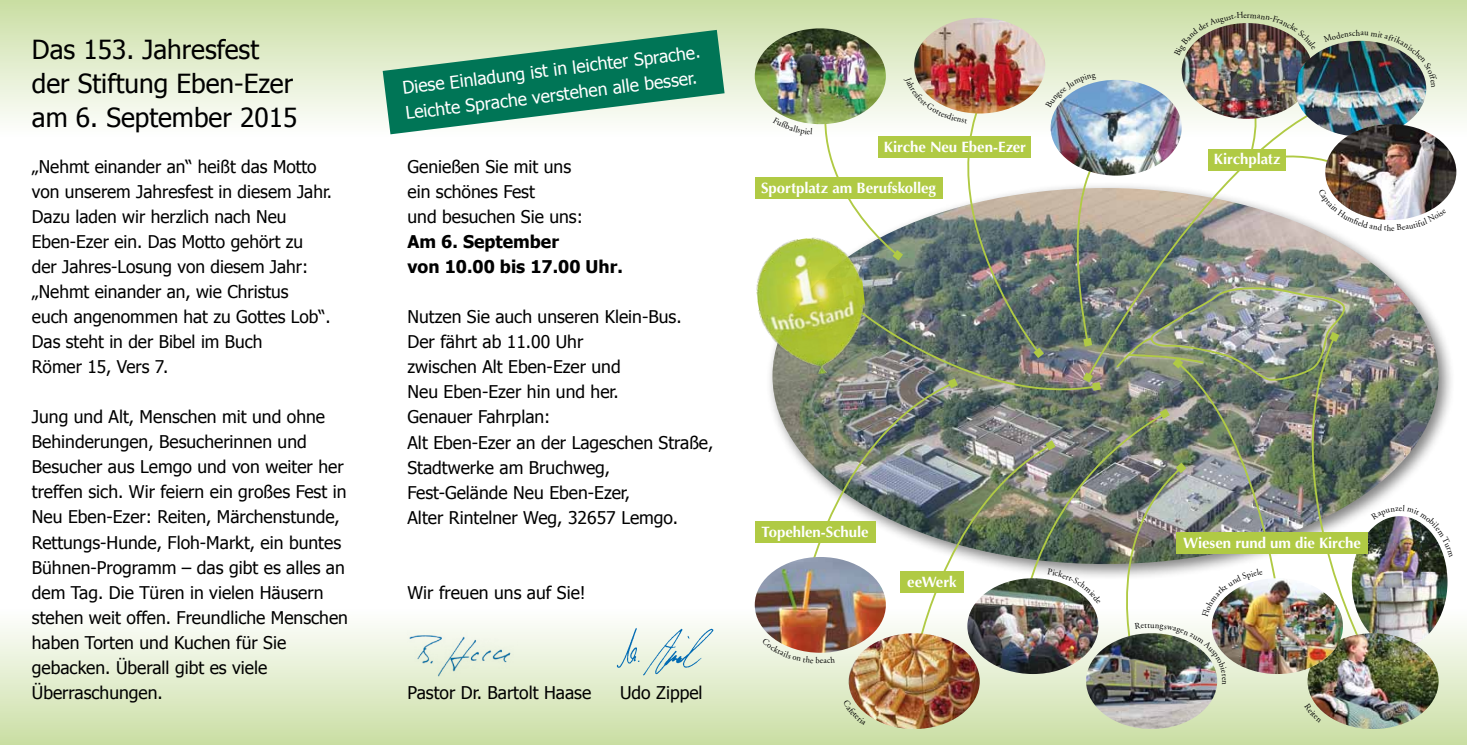
<style>
.page{position:relative;width:1467px;height:745px;background:#fff}
.page>*{position:absolute;margin:0;border:0;box-sizing:border-box;transform-origin:0 0}
.t1{font:26.25px/33.8px "Tahoma";color:#000}
.t2{font:17.5px/25px "Tahoma";color:#000}
.t3{font:17.5px/25px "Tahoma";color:#fff}
.t4{font:700 17.5px/25px "Tahoma";color:#000}
.t5{font:700 15px "Optima";letter-spacing:-.005em;color:#fff}
</style>
<div class="page">
<div style="left:0;top:0;width:1467px;height:138px;background:linear-gradient(to bottom,#cadea3,#fff)"></div>
<div style="left:0;top:606px;width:1467px;height:138px;background:linear-gradient(to bottom,#fff,#cbdfa5)"></div>
<svg style="left:383px;top:30px;width:342px;height:104px"></svg>
<img style="left:404px;top:627px;width:113px;height:51px">
<img style="left:617px;top:627px;width:96px;height:48px">
<img style="left:755px;top:28px;width:7px;height:96px">
<div style="left:755px;top:177px;width:188px;height:21px;background:#b0ca44"></div>
<img style="left:1453px;top:124px;width:3px;height:63px">
<img style="left:849px;top:684px;width:131px;height:44px">
<div style="left:755px;top:521px;width:120px;height:21px;background:#b0ca44"></div>
<img style="left:1307px;top:684px;width:132px;height:44px">
<img style="left:755px;top:583px;width:7px;height:69px">
<img style="left:1086px;top:684px;width:131px;height:44px">
<img style="left:756px;top:268px;width:6px;height:53px">
<svg style="left:843px;top:699px;width:23px;height:25px"></svg>
<svg style="left:1304px;top:703px;width:17px;height:19px"></svg>
<img style="left:762px;top:12px;width:691px;height:672px">
<h1 class="t1" style="left:32px;top:31px;width:267px">Das 153. Jahresfest der Stiftung Eben-Ezer am 6. September 2015</h1>
<p class="t2" style="left:32px;top:153px;width:302px">„Nehmt einander an“ heißt das Motto von unserem Jahresfest in diesem Jahr.<br>Dazu laden wir herzlich nach Neu<br>Eben-Ezer ein. Das Motto gehört zu der Jahres-Losung von diesem Jahr: „Nehmt einander an, wie Christus<br>euch angenommen hat zu Gottes Lob“.<br>Das steht in der Bibel im Buch<br>Römer 15, Vers 7.</p>
<p class="t2" style="left:32px;top:403px;width:318px">Jung und Alt, Menschen mit und ohne Behinderungen, Besucherinnen und Besucher aus Lemgo und von weiter her treffen sich. Wir feiern ein großes Fest in Neu Eben-Ezer: Reiten, Märchenstunde, Rettungs-Hunde, Floh-Markt, ein buntes Bühnen-Programm – das gibt es alles an dem Tag. Die Türen in vielen Häusern stehen weit offen. Freundliche Menschen haben Torten und Kuchen für Sie gebacken. Überall gibt es viele Überraschungen.</p>
<p class="t3" style="left:401px;top:75px;width:301px;rotate:-7deg">Diese Einladung ist in leichter Sprache.<br>Leichte Sprache verstehen alle besser.</p>
<p class="t2" style="left:407px;top:153px;width:177px">Genießen Sie mit uns ein schönes Fest<br>und besuchen Sie uns:</p>
<p class="t4" style="left:407px;top:228px;width:217px">Am 6. September<br>von 10.00 bis 17.00 Uhr.</p>
<p class="t2" style="left:407px;top:303px;width:307px">Nutzen Sie auch unseren Klein-Bus.<br>Der fährt ab 11.00 Uhr<br>zwischen Alt Eben-Ezer und<br>Neu Eben-Ezer hin und her.<br>Genauer Fahrplan:<br>Alt Eben-Ezer an der Lageschen Straße,<br>Stadtwerke am Bruchweg,<br>Fest-Gelände Neu Eben-Ezer,<br>Alter Rintelner Weg, 32657 Lemgo.</p>
<p class="t2" style="left:407px;top:578px;width:180px">Wir freuen uns auf Sie!</p>
<p class="t2" style="left:407px;top:678px;width:185px">Pastor Dr. Bartolt Haase</p>
<p class="t2" style="left:620px;top:678px;width:84px">Udo Zippel</p>
<p class="t5" style="left:884px;top:138px;width:144px">Kirche Neu Eben-Ezer</p>
<p class="t5" style="left:761px;top:179px;width:176px">Sportplatz am Berufskolleg</p>
<p class="t5" style="left:761px;top:522px;width:109px">Topehlen-Schule</p>
<p class="t5" style="left:907px;top:572px;width:51px">eeWerk</p>
<p class="t5" style="left:1214px;top:150px;width:68px">Kirchplatz</p>
<p class="t5" style="left:1183px;top:533px;width:180px">Wiesen rund um die Kirche</p>
</div>
